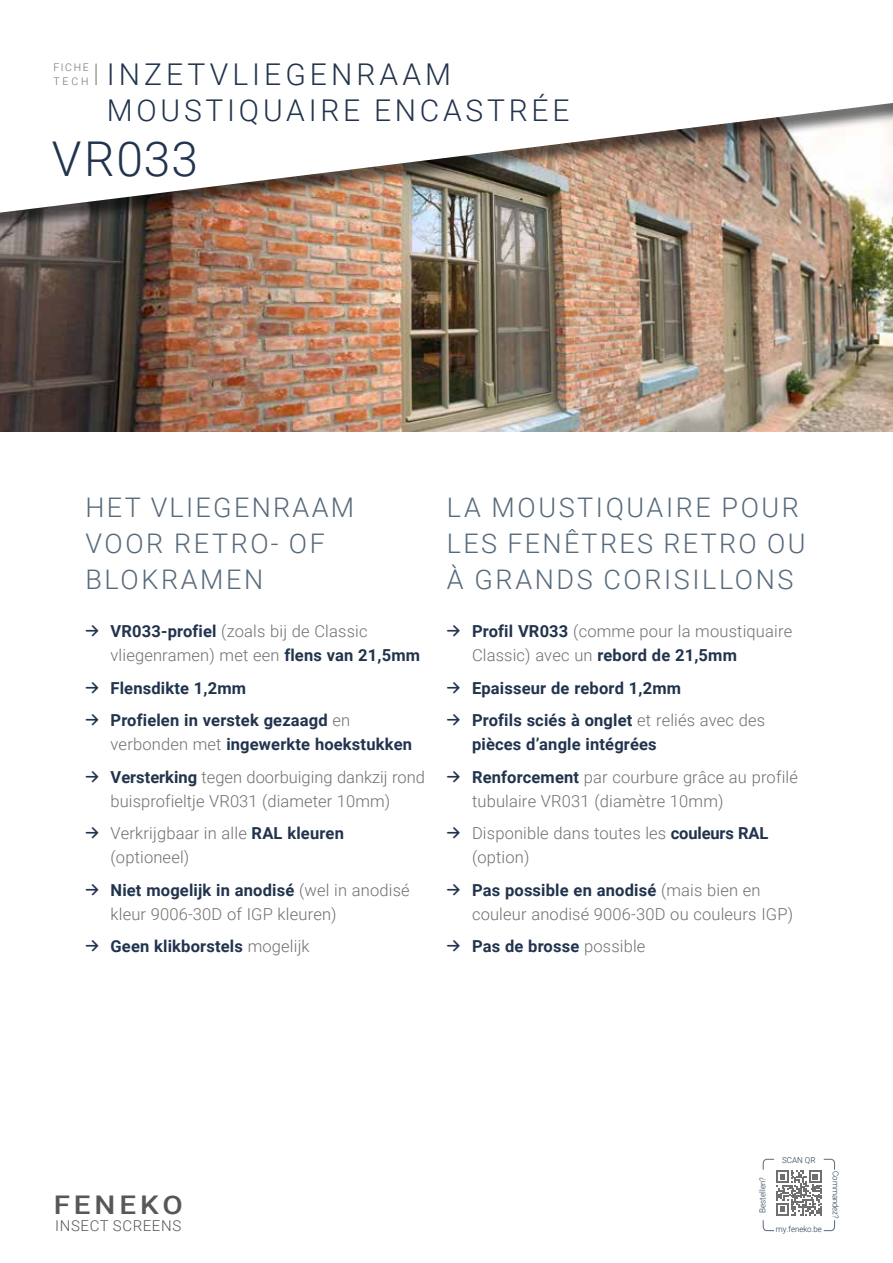
<style>
.page{position:relative;width:893px;height:1263px;background:#fff}
.page>*{position:absolute;margin:0;border:0;box-sizing:border-box;transform-origin:0 0}
.t1{font:300 48px "Roboto";letter-spacing:.03em;color:#21334d}
.t2{font:300 30px/36px "Roboto";letter-spacing:.125em;color:#21334d}
.t3{font:300 27px/36px "Roboto";letter-spacing:.095em;color:#576a7c}
.t4{font:500 25.65px "Roboto";letter-spacing:.135em;color:#575756;scale:1.15 1}
.t5{font:300 16.5px/24px "Roboto";letter-spacing:.01em;color:#706f6f}
.t6{font:700 16.5px/24px "Roboto";letter-spacing:.01em;color:#21334d}
.t7{font:300 15px "Roboto";letter-spacing:.04em;color:#575756}
.t8{font:300 10.5px/13.6px "Roboto";letter-spacing:.155em;color:#706f6f}
.t9{font:300 8.25px "Roboto";color:#21334d;scale:.95 1}
.t10{font:300 8.25px "Roboto";color:#21334d}
.s1{font-family:"Belfius Alternative";font-weight:900;color:#21334d}
.s2{font-weight:700;color:#21334d}
.s3{font-family:"Belfius Alternative";font-weight:900}
.s4{font-weight:300;color:#706f6f}
</style>
<div class="page">
<img style="left:0;top:239px;width:893px;height:193px">
<div style="left:0;top:0;width:893px;height:239px;background:#000;opacity:.55"></div>
<svg style="left:0;top:0;width:893px;height:213px"></svg>
<svg style="left:96px;top:64px;width:1px;height:21px"></svg>
<svg style="left:762px;top:1158px;width:73px;height:73px"></svg>
<p class="t8" style="left:53px;top:60px;width:37px">FICHE<br>TECH</p>
<h2 class="t2" style="left:107px;top:55px;width:464px">INZETVLIEGENRAAM<br>MOUSTIQUAIRE ENCASTRÉE</h2>
<h1 class="t1" style="left:52px;top:125px;width:148px">VR033</h1>
<h3 class="t3" style="left:86px;top:489px;width:270px">HET VLIEGENRAAM<br>VOOR RETRO- OF<br>BLOKRAMEN</h3>
<p class="t5" style="left:111px;top:619px;width:311px;text-indent:-26px"><span class="s1">→</span> <span class="s2">VR033-profiel</span> (zoals bij de Classic vliegenramen) met een <span class="s2">flens van 21,5mm</span></p>
<p class="t6" style="left:85px;top:675px;width:163px"><span class="s3">→</span> Flensdikte 1,2mm</p>
<p class="t6" style="left:111px;top:708px;width:303px;text-indent:-26px"><span class="s3">→</span> Profielen in verstek gezaagd <span class="s4">en verbonden met</span> ingewerkte hoekstukken</p>
<p class="t5" style="left:85px;top:764px;width:341px;text-align:center"><span class="s1">→</span> <span class="s2">Versterking</span> tegen doorbuiging dankzij rond buisprofieltje VR031 (diameter 10mm)</p>
<p class="t5" style="left:111px;top:821px;width:235px;text-indent:-26px"><span class="s1">→</span> Verkrijgbaar in alle <span class="s2">RAL kleuren </span>(optioneel)</p>
<p class="t5" style="left:111px;top:877px;width:301px;text-indent:-26px"><span class="s1">→</span> <span class="s2">Niet mogelijk in anodisé</span> (wel in anodisé kleur 9006-30D of IGP kleuren)</p>
<p class="t6" style="left:85px;top:934px;width:226px"><span class="s3">→</span> Geen klikborstels <span class="s4">mogelijk</span></p>
<h3 class="t3" style="left:447px;top:489px;width:360px">LA MOUSTIQUAIRE POUR<br>LES FENÊTRES RETRO OU<br>À GRANDS CORISILLONS</h3>
<p class="t5" style="left:472px;top:619px;width:322px;text-indent:-26px"><span class="s1">→</span> <span class="s2">Profil VR033</span> (comme pour la moustiquaire<br>Classic) avec un <span class="s2">rebord de 21,5mm</span></p>
<p class="t6" style="left:446px;top:675px;width:236px"><span class="s3">→</span> Epaisseur de rebord 1,2mm</p>
<p class="t6" style="left:472px;top:708px;width:295px;text-indent:-26px"><span class="s3">→</span> Profils sciés à onglet <span class="s4">et reliés avec des </span>pièces d’angle intégrées</p>
<p class="t5" style="left:472px;top:764px;width:327px;text-indent:-26px"><span class="s1">→</span> <span class="s2">Renforcement</span> par courbure grâce au profilé tubulaire VR031 (diamètre 10mm)</p>
<p class="t5" style="left:472px;top:821px;width:298px;text-indent:-26px"><span class="s1">→</span> Disponible dans toutes les <span class="s2">couleurs RAL </span>(option)</p>
<p class="t5" style="left:472px;top:877px;width:323px;text-indent:-26px"><span class="s1">→</span> <span class="s2">Pas possible en anodisé</span> (mais bien en couleur anodisé 9006-30D ou couleurs IGP)</p>
<p class="t6" style="left:446px;top:934px;width:200px"><span class="s3">→</span> Pas de brosse <span class="s4">possible</span></p>
<h3 class="t4" style="left:54px;top:1187px;width:114px">FENEKO</h3>
<p class="t7" style="left:55px;top:1215px;width:127px">INSECT SCREENS</p>
<p class="t10" style="left:782px;top:1154px;width:35px">SCAN QR</p>
<p class="t10" style="left:757px;top:1213px;width:37px;rotate:-90deg">Bestellen?</p>
<p class="t9" style="left:841px;top:1171px;width:51px;rotate:90deg">Commandez?</p>
<p class="t9" style="left:776px;top:1224px;width:50px">my.feneko.be</p>
</div>
